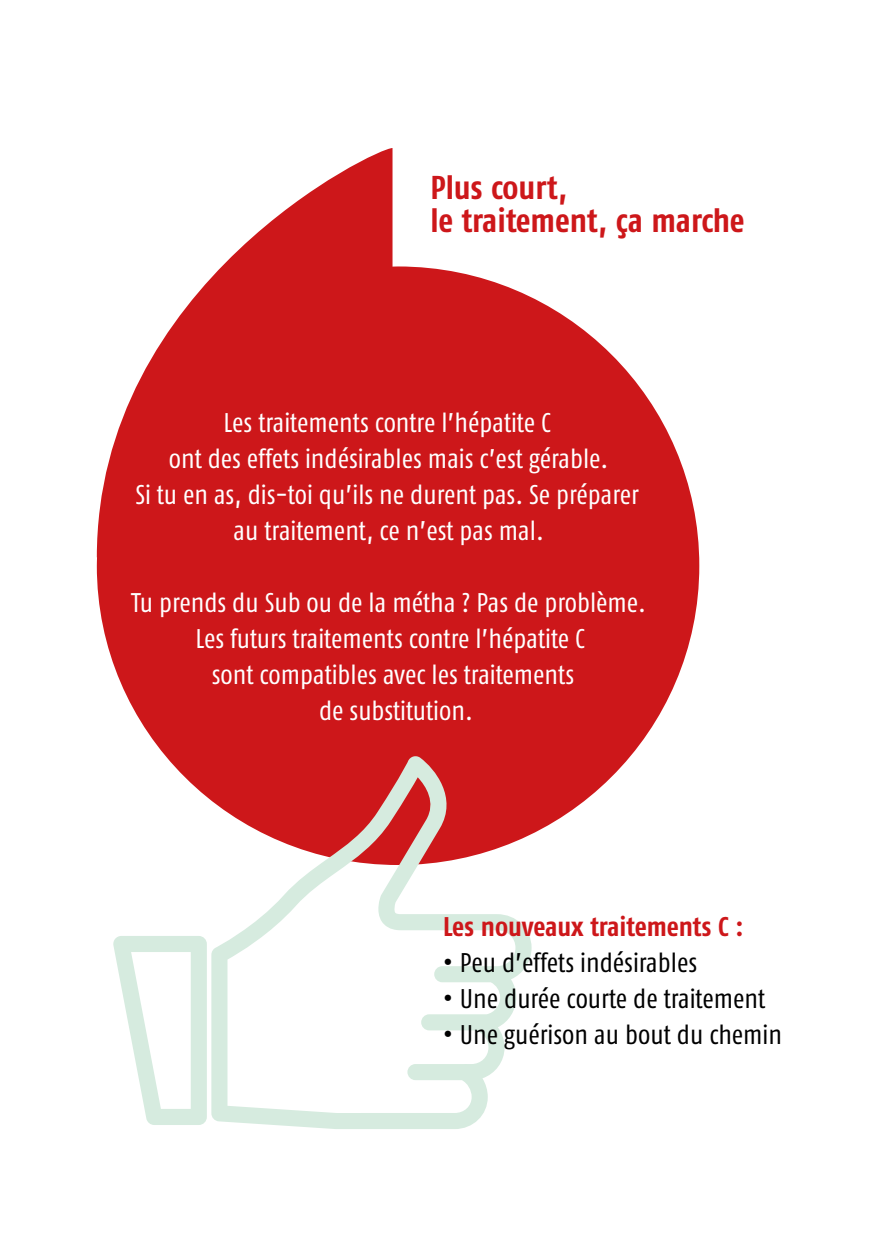
<style>
.page{position:relative;width:893px;height:1259px;background:#fff}
.page>*{position:absolute;margin:0;border:0;box-sizing:border-box;transform-origin:0 0}
.t1{font:700 33px/33px "Fago Co";letter-spacing:-.005em;color:#cd171a}
.t2{font:27px/36px "Fago Co";color:#fff;text-align:center}
.t3{font:27px "Fago Co";color:#000}
.t4{font:700 27px "Fago Co";color:#cd171a}
.s1{font-weight:700}
</style>
<div class="page">
<svg style="left:97px;top:148px;width:602px;height:686px;fill:#cd171a"></svg>
<svg style="left:211px;top:756px;width:321px;height:373px"></svg>
<svg style="left:113px;top:936px;width:94px;height:189px"></svg>
<p class="t1" style="left:430px;top:170px;width:316px">Plus court,<br>le traitement, ça marche</p>
<p class="t2" style="left:135px;top:404px;width:505px">Les traitements contre l’hépatite C<br>ont des effets indésirables mais c’est gérable.<br>Si tu en as, dis-toi qu’ils ne durent pas. Se préparer au traitement, ce n’est pas mal.</p>
<p class="t2" style="left:131px;top:584px;width:516px">Tu prends du Sub ou de la métha ? Pas de problème.<br>Les futurs traitements contre l’hépatite C<br>sont compatibles avec les traitements<br>de substitution.</p>
<p class="t4" style="left:443px;top:911px;width:302px">Les nouveaux traitements C :</p>
<p class="t3" style="left:443px;top:947px;width:256px"><span class="s1">•</span> Peu d’effets indésirables</p>
<p class="t3" style="left:443px;top:983px;width:324px"><span class="s1">•</span> Une durée courte de traitement</p>
<p class="t3" style="left:443px;top:1019px;width:340px"><span class="s1">•</span> Une guérison au bout du chemin</p>
</div>
